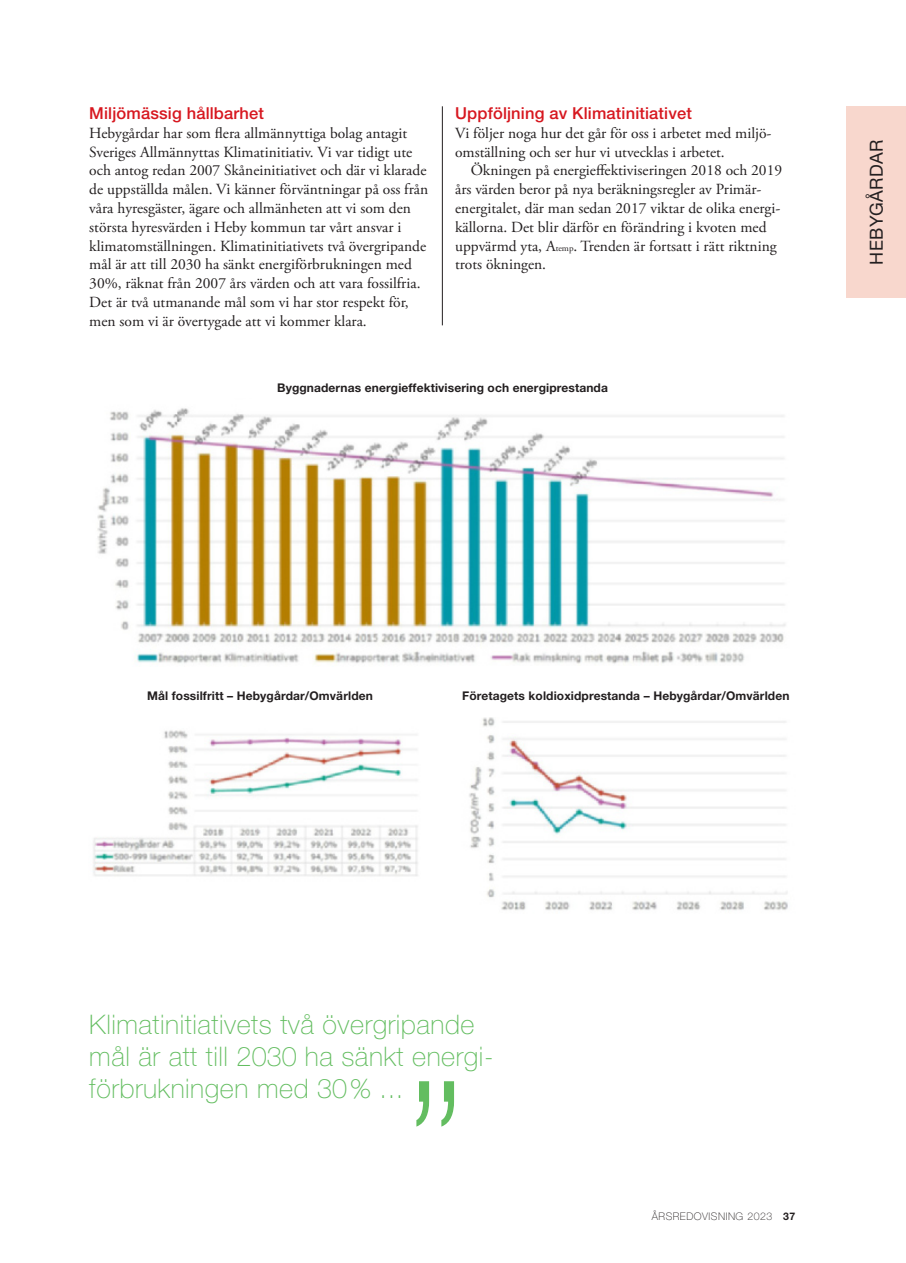
<style>
.page{position:relative;width:906px;height:1263px;background:#fff}
.page>*{position:absolute;margin:0;border:0;box-sizing:border-box;transform-origin:0 0}
.Citat_2{font:100 27px/32.4px "Helvetica Neue LT Std";letter-spacing:.02em;color:#63bd60}
.t1{font:18px "Helvetica Neue LT Std";letter-spacing:.025em;color:#231f20}
.Mellanrubrik{font:500 16.5px "Helvetica Neue LT Std";letter-spacing:.01em;color:#d7171f}
.Brödtext{font:15.45px/18.8px "Adobe Garamond Pro";color:#231f20}
.Brödtext-indrag{font:15.45px/18.8px "Adobe Garamond Pro";color:#231f20}
.Mellanrubrik-2{font:700 12px "Helvetica Neue LT Std";letter-spacing:.01em;color:#231f20}
.t2{font:100 10.5px "Helvetica Neue LT Std";letter-spacing:.05em;color:#231f20}
.s1{font-size:9px}
.s2{font-style:inherit}
.s3{font-weight:700}
</style>
<div class="page">
<div style="left:846px;top:106px;width:60px;height:192px;background:#f8d7cd"></div>
<hr style="left:442px;top:106px;width:1px;height:219px;background:#231f20">
<svg style="left:416px;top:1081px;width:38px;height:45px"></svg>
<img style="left:97px;top:408px;width:689px;height:256px">
<img style="left:93px;top:730px;width:325px;height:147px">
<img style="left:469px;top:718px;width:319px;height:192px">
<p class="Mellanrubrik" style="left:89px;top:104px;width:176px">Miljömässig hållbarhet</p>
<p class="Brödtext" style="left:89px;top:124px;width:340px">Hebygårdar har som flera allmännyttiga bolag antagit Sveriges Allmännyttas Klimatinitiativ. Vi var tidigt ute och antog redan 2007 Skåneinitiativet och där vi klarade de uppställda målen. Vi känner förväntningar på oss från våra hyresgäster, ägare och allmänheten att vi som den största hyresvärden i Heby kommun tar vårt ansvar i klimatomställningen. Klimatinitiativets två övergripande mål är att till 2030 ha sänkt energiförbrukningen med 30%, räknat från 2007 års värden och att vara fossilfria.<br>Det är två utmanande mål som vi har stor respekt för, men som vi är övertygade att vi kommer klara.</p>
<p class="Mellanrubrik" style="left:455px;top:104px;width:238px">Uppföljning av Klimatinitiativet</p>
<p class="Brödtext" style="left:455px;top:124px;width:317px">Vi följer noga hur det går för oss i arbetet med miljö&shy;omställning och ser hur vi utvecklas i arbetet.</p>
<p class="Brödtext-indrag" style="left:455px;top:162px;width:328px;text-indent:16px">Ökningen på energieffektiviseringen 2018 och 2019 års värden beror på nya beräkningsregler av Primär&shy;energitalet, där man sedan 2017 viktar de olika energi&shy;källorna. Det blir därför en förändring i kvoten med uppvärmd yta, A<span class="s1">temp</span>. Trenden är fortsatt i rätt riktning trots ökningen.</p>
<p class="Mellanrubrik-2" style="left:277px;top:380px;width:332px">Byggnadernas energieffektivisering och energiprestanda</p>
<p class="t1" style="left:865px;top:264px;width:127px;rotate:-90deg">HEBYGÅRDAR</p>
<p class="Mellanrubrik-2" style="left:147px;top:689px;width:227px">Mål fossilfritt – Hebygårdar/Omvärlden</p>
<p class="Mellanrubrik-2" style="left:462px;top:689px;width:329px">Företagets koldioxidprestanda – Hebygårdar/Omvärlden</p>
<p class="Citat_2" style="left:89px;top:1008px;width:402px">Klimatinitiativets två övergripande mål är att till <span class="s2">2030</span> ha sänkt energi&shy;förbrukningen med <span class="s2">30</span>% ...</p>
<p class="t2" style="left:652px;top:1210px;width:145px">ÅRSREDOVISNING 2023 <span class="s3">37</span></p>
</div>
